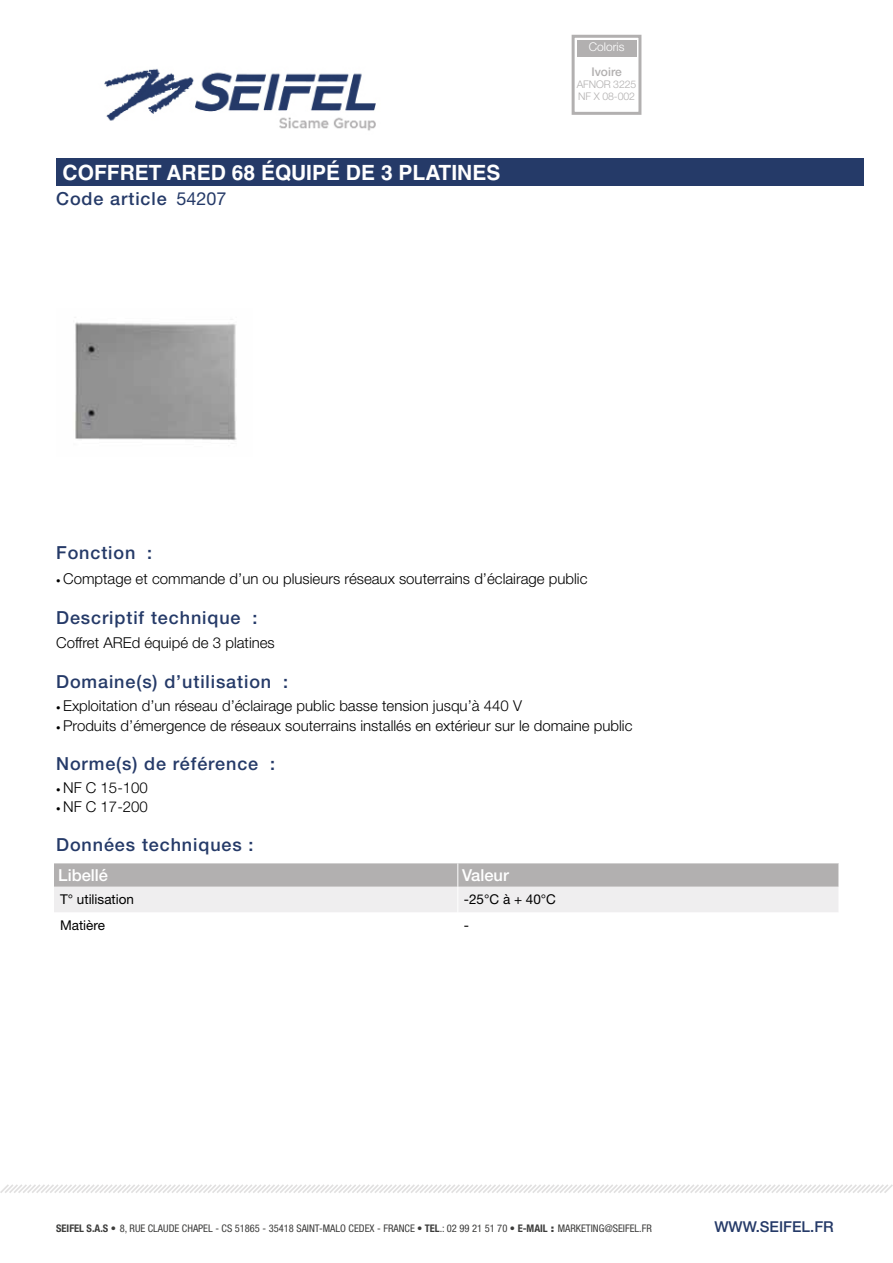
<style>
.page{position:relative;width:893px;height:1263px;background:#fff}
.page>*{position:absolute;margin:0;border:0;box-sizing:border-box;transform-origin:0 0}
.t1{font:700 21px "Helvetica LT Std";color:#fff}
.t2{font:500 18px "Helvetica Neue LT Std";letter-spacing:.05em;color:#253a68}
.t3{font:18px "Helvetica Neue LT Std";color:#253a68}
.t4{font:500 16.5px "Helvetica Neue LT Std";color:#fff}
.t5{font:300 15px "Helvetica Neue LT Std";color:#000}
.t6{font:500 15px "Helvetica Neue LT Std";color:#253a68}
.t7{font:13.5px "Helvetica Neue LT Std";color:#000}
.t8{font:300 12px "Helvetica Neue LT Std";color:#fff}
.t9{font:500 12px "Helvetica Neue LT Std";color:#b2b0b0}
.t10{font:condensed 10.5px "Helvetica Neue LT Std";color:#3c3c3b}
.t11{font:300 10.5px/12px "Helvetica Neue LT Std";letter-spacing:-.01em;color:#b2b0b0}
.s1{font-size:9px}
.s2{font-weight:700}
.s3{font-weight:900;font-stretch:normal}
</style>
<div class="page">
<img style="left:104px;top:68px;width:272px;height:63px">
<svg style="left:0;top:1184px;width:893px;height:9px"></svg>
<div style="left:56px;top:158px;width:807px;height:28px;background:#253a68"></div>
<svg style="left:54px;top:863px;width:785px;height:49px;background:#d2d0d1"></svg>
<img style="left:75px;top:322px;width:162px;height:118px">
<div style="left:577px;top:40px;width:59px;height:16px;background:#b2b0b0"></div>
<div style="left:572px;top:35px;width:69px;height:80px;border:3px solid #b2b0b0"></div>
<h1 class="t1" style="left:63px;top:160px;width:439px">COFFRET ARED 68 ÉQUIPÉ DE 3 PLATINES</h1>
<p class="t2" style="left:56px;top:188px;width:112px">Code article</p>
<p class="t3" style="left:176px;top:188px;width:52px">54207</p>
<p class="t8" style="left:589px;top:40px;width:37px">Coloris</p>
<p class="t9" style="left:591px;top:64px;width:32px">Ivoire</p>
<p class="t11" style="left:577px;top:78px;width:61px">AFNOR 3225<br>NF X 08-002</p>
<p class="t2" style="left:56px;top:542px;width:98px">Fonction :</p>
<p class="t5" style="left:56px;top:569px;width:533px"><span class="s1">•</span> Comptage et commande d’un ou plusieurs réseaux souterrains d’éclairage public</p>
<p class="t2" style="left:56px;top:606px;width:203px">Descriptif technique :</p>
<p class="t5" style="left:56px;top:633px;width:220px">Coffret AREd équipé de 3 platines</p>
<p class="t2" style="left:56px;top:671px;width:233px">Domaine(s) d’utilisation :</p>
<p class="t5" style="left:56px;top:697px;width:467px"><span class="s1">•</span> Exploitation d’un réseau d’éclairage public basse tension jusqu’à 440 V</p>
<p class="t5" style="left:56px;top:716px;width:578px"><span class="s1">•</span> Produits d’émergence de réseaux souterrains installés en extérieur sur le domaine public</p>
<p class="t2" style="left:56px;top:752px;width:220px">Norme(s) de référence :</p>
<p class="t5" style="left:56px;top:778px;width:93px"><span class="s1">•</span> NF C 15-100</p>
<p class="t5" style="left:56px;top:798px;width:93px"><span class="s1">•</span> NF C 17-200</p>
<p class="t2" style="left:56px;top:834px;width:199px">Données techniques :</p>
<p class="t4" style="left:58px;top:865px;width:51px">Libellé</p>
<p class="t4" style="left:462px;top:865px;width:48px">Valeur</p>
<p class="t7" style="left:60px;top:891px;width:76px">T° utilisation</p>
<p class="t7" style="left:464px;top:891px;width:94px">-25°C à + 40°C</p>
<p class="t7" style="left:60px;top:917px;width:47px">Matière</p>
<p class="t7" style="left:464px;top:917px;width:7px">-</p>
<p class="t10" style="left:56px;top:1222px;width:597px"><span class="s2">SEIFEL S.A.S</span> <span class="s3">•</span> 8, RUE CLAUDE CHAPEL - CS 51865 - 35418 SAINT-MALO CEDEX - FRANCE • <span class="s2">TEL</span>.: 02 99 21 51 70 • <span class="s2">E-MAIL</span> <span class="s3">:</span> MARKETING@SEIFEL.FR</p>
<p class="t6" style="left:714px;top:1218px;width:121px">WWW.SEIFEL.FR</p>
</div>
